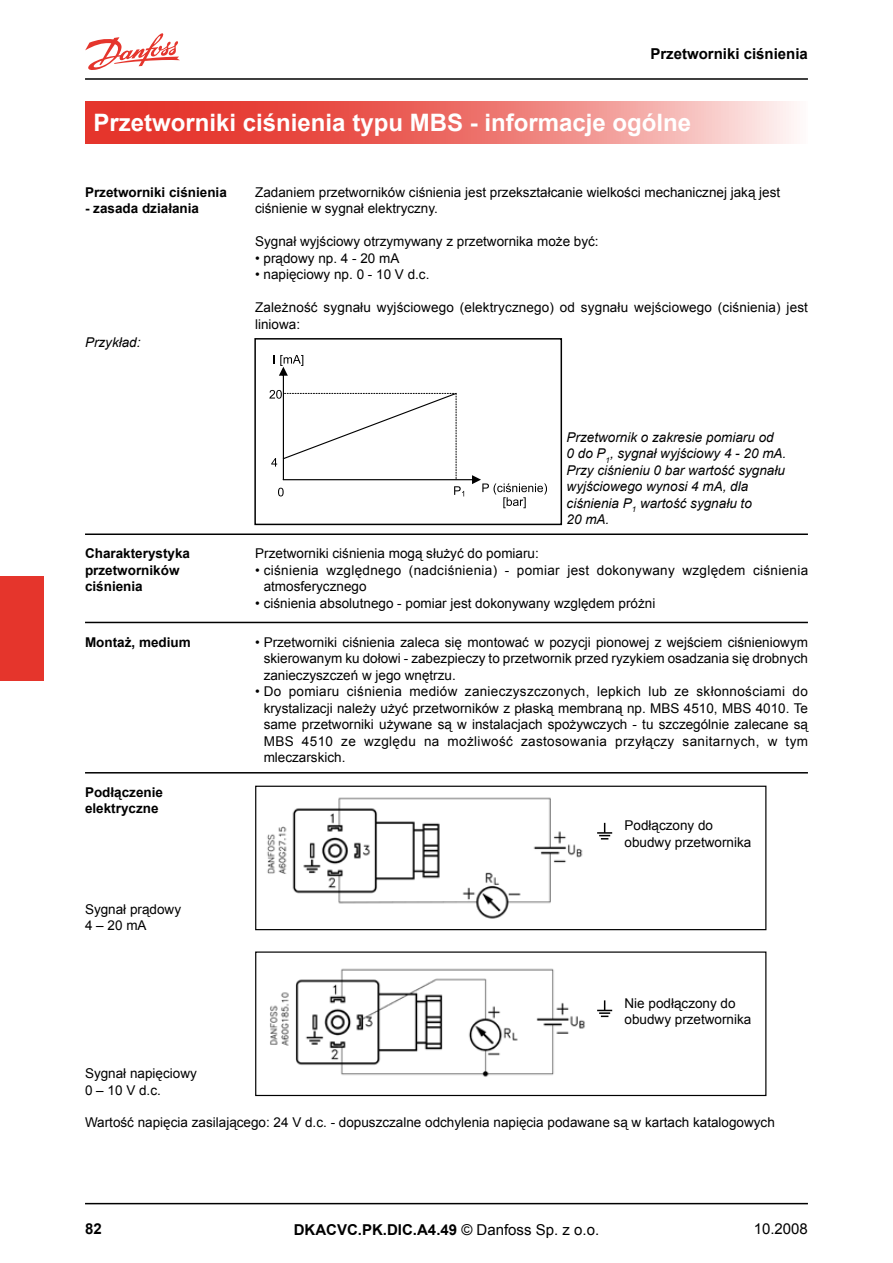
<style>
.page{position:relative;width:893px;height:1263px;background:#fff}
.page>*{position:absolute;margin:0;border:0;box-sizing:border-box;transform-origin:0 0}
.t1{font:700 24px "Arial";color:#fff}
.t2{font:700 15px "Arial";color:#000}
.t3{font:15px "Arial";color:#000}
.t4{font:13.5px/16.5px "Arial";color:#000}
.t5{font:italic 13.5px/16.5px "Arial";color:#000}
.t6{font:700 13.5px/16.5px "Arial";color:#000}
.t7{font:13.5px/16.5px "Arial";letter-spacing:.025em;color:#000}
.s1{font-weight:400}
</style>
<div class="page">
<svg style="left:85px;top:33px;width:95px;height:37px"></svg>
<hr style="left:85px;top:78px;width:723px;height:2px;background:#000">
<svg style="left:85px;top:101px;width:709px;height:43px;background:#ed756f"></svg>
<hr style="left:85px;top:1203px;width:723px;height:1px;background:#000">
<div style="left:0;top:576px;width:44px;height:105px;background:#e5352c"></div>
<svg style="left:269px;top:355px;width:278px;height:153px"></svg>
<div style="left:254px;top:338px;width:308px;height:187px;border:2px solid #000"></div>
<hr style="left:85px;top:533px;width:723px;height:2px;background:#000">
<hr style="left:85px;top:622px;width:723px;height:1px;background:#000">
<hr style="left:85px;top:772px;width:723px;height:1px;background:#000">
<img style="left:255px;top:785px;width:350px;height:146px">
<img style="left:270px;top:968px;width:335px;height:109px">
<div style="left:255px;top:786px;width:511px;height:144px;border:1px solid #000"></div>
<div style="left:255px;top:951px;width:511px;height:145px;border:1px solid #000"></div>
<svg style="left:597px;top:823px;width:15px;height:16px"></svg>
<svg style="left:597px;top:1000px;width:15px;height:17px"></svg>
<p class="t2" style="left:650px;top:44px;width:159px">Przetworniki ciśnienia</p>
<h1 class="t1" style="left:94px;top:107px;width:599px">Przetworniki ciśnienia typu MBS - informacje ogólne</h1>
<p class="t6" style="left:85px;top:184px;width:143px">Przetworniki ciśnienia</p>
<p class="t6" style="left:85px;top:201px;width:116px">- zasada działania</p>
<p class="t5" style="left:85px;top:334px;width:57px">Przykład:</p>
<p class="t4" style="left:255px;top:184px;width:527px">Zadaniem przetworników ciśnienia jest przekształcanie wielkości mechanicznej jaką jest ciśnienie w sygnał elektryczny.</p>
<p class="t4" style="left:255px;top:234px;width:345px">Sygnał wyjściowy otrzymywany z przetwornika może być:</p>
<p class="t4" style="left:255px;top:250px;width:146px">• prądowy np. 4 - 20 mA</p>
<p class="t4" style="left:255px;top:267px;width:176px">• napięciowy np. 0 - 10 V d.c.</p>
<p class="t4" style="left:255px;top:300px;width:554px">Zależność sygnału wyjściowego (elektrycznego) od sygnału wejściowego (ciśnienia) jest liniowa:</p>
<p class="t5" style="left:567px;top:429px;width:221px">Przetwornik o zakresie pomiaru od<br>0 do P<sub>1</sub>, sygnał wyjściowy 4 - 20 mA.<br>Przy ciśnieniu 0 bar wartość sygnału wyjściowego wynosi 4 mA, dla ciśnienia P<sub>1</sub> wartość sygnału to<br>20 mA.</p>
<p class="t6" style="left:85px;top:546px;width:107px">Charakterystyka przetworników ciśnienia</p>
<p class="t4" style="left:255px;top:545px;width:285px">Przetworniki ciśnienia mogą służyć do pomiaru:</p>
<p class="t7" style="left:264px;top:562px;width:546px;text-indent:-8px">• ciśnienia względnego (nadciśnienia) - pomiar jest dokonywany względem ciśnienia atmosferycznego</p>
<p class="t4" style="left:255px;top:595px;width:402px">• ciśnienia absolutnego - pomiar jest dokonywany względem próżni</p>
<p class="t6" style="left:85px;top:634px;width:107px">Montaż, medium</p>
<p class="t4" style="left:264px;top:634px;width:546px;text-align:justify;text-indent:-8px">• Przetworniki ciśnienia zaleca się montować w pozycji pionowej z wejściem ciśnieniowym skierowanym ku dołowi - zabezpieczy to przetwornik przed ryzykiem osadzania się drobnych zanieczyszczeń w jego wnętrzu.</p>
<p class="t4" style="left:264px;top:683px;width:546px;text-align:justify;text-indent:-8px">• Do pomiaru ciśnienia mediów zanieczyszczonych, lepkich lub ze skłonnościami do krystalizacji należy użyć przetworników z płaską membraną np. MBS 4510, MBS 4010. Te same przetworniki używane są w instalacjach spożywczych - tu szczególnie zalecane są MBS 4510 ze względu na możliwość zastosowania przyłączy sanitarnych, w tym mleczarskich.</p>
<p class="t6" style="left:85px;top:784px;width:80px">Podłączenie elektryczne</p>
<p class="t4" style="left:85px;top:901px;width:98px">Sygnał prądowy<br>4 – 20 mA</p>
<p class="t4" style="left:85px;top:1065px;width:113px">Sygnał napięciowy<br>0 – 10 V d.c.</p>
<p class="t4" style="left:625px;top:817px;width:128px">Podłączony do obudwy przetwornika</p>
<p class="t4" style="left:625px;top:995px;width:128px">Nie podłączony do obudwy przetwornika</p>
<p class="t4" style="left:85px;top:1114px;width:691px">Wartość napięcia zasilającego: 24 V d.c. - dopuszczalne odchylenia napięcia podawane są w kartach katalogowych</p>
<p class="t2" style="left:85px;top:1219px;width:18px">82</p>
<p class="t2" style="left:294px;top:1219px;width:307px">DKACVC.PK.DIC.A4.49 <span class="s1">© Danfoss Sp. z o.o.</span></p>
<p class="t3" style="left:754px;top:1219px;width:56px">10.2008</p>
</div>
